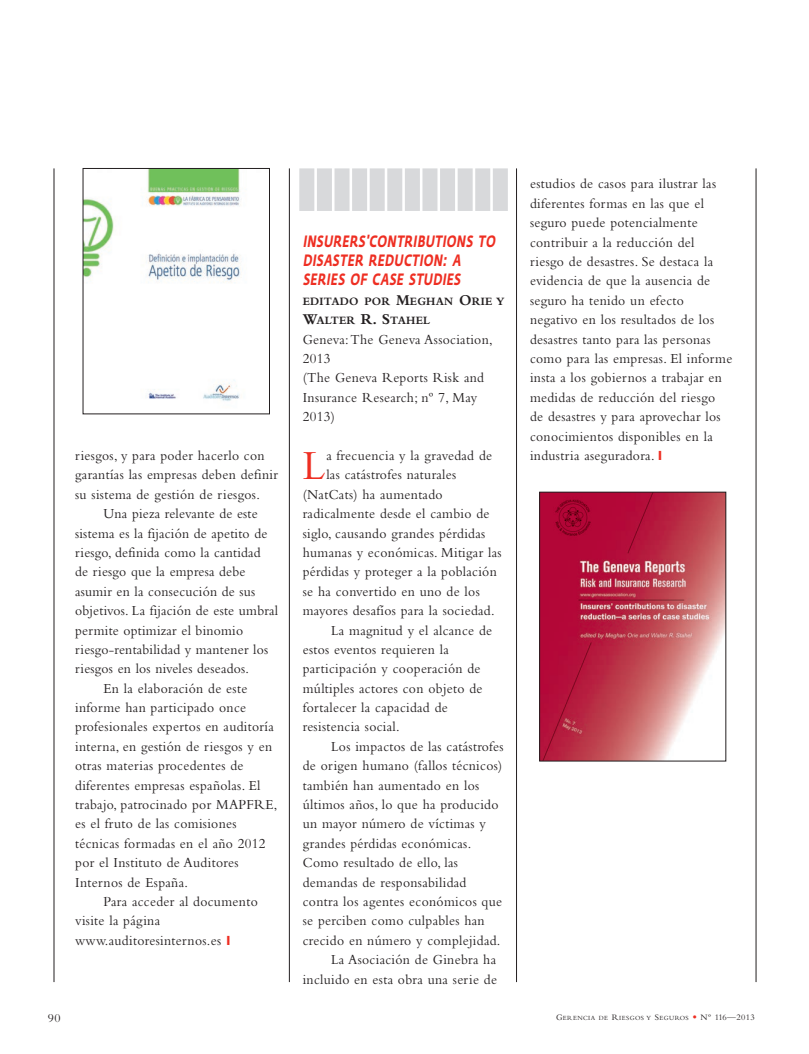
<style>
.page{position:relative;width:809px;height:1054px;background:#fff}
.page>*{position:absolute;margin:0;border:0;box-sizing:border-box;transform-origin:0 0}
.t1{font:43.12px "Bembo";color:#ee2e22;scale:.95 1}
.t2{font:italic 700 16.25px/19.4px "Fedra Sans";color:#ee2e22;scale:.7 1}
.t3{font:14.38px/19.4px "Bembo";letter-spacing:.025em;color:#231f20;scale:.95 1}
.t4{font:12.5px "Bembo";color:#231f20}
.t5{font:700 11.75px/19.4px "Bembo";letter-spacing:.02em;color:#231f20;scale:.95 1}
.t6{font:6.5px "Bembo";letter-spacing:.065em;color:#231f20}
.s1{font-size:15.62px}
.s2{color:#ee2e22}
.s3{font-size:8.75px}
.s4{font-family:"Goudy";font-size:8.75px;color:#ee2e22}
</style>
<div class="page">
<hr style="left:54px;top:168px;width:1px;height:813px;background:#231f20">
<hr style="left:289px;top:168px;width:1px;height:813px;background:#231f20">
<hr style="left:516px;top:168px;width:1px;height:813px;background:#231f20">
<hr style="left:755px;top:168px;width:1px;height:813px;background:#231f20">
<div style="left:299px;top:168px;width:15px;height:43px;background:#d8d9db"></div>
<div style="left:317px;top:168px;width:15px;height:43px;background:#d8d9db"></div>
<div style="left:334px;top:168px;width:15px;height:43px;background:#d8d9db"></div>
<div style="left:352px;top:168px;width:15px;height:43px;background:#d8d9db"></div>
<div style="left:369px;top:168px;width:15px;height:43px;background:#d8d9db"></div>
<div style="left:387px;top:168px;width:15px;height:43px;background:#d8d9db"></div>
<div style="left:405px;top:168px;width:15px;height:43px;background:#d8d9db"></div>
<div style="left:422px;top:168px;width:15px;height:43px;background:#d8d9db"></div>
<div style="left:440px;top:168px;width:15px;height:43px;background:#d8d9db"></div>
<div style="left:457px;top:168px;width:15px;height:43px;background:#d8d9db"></div>
<div style="left:475px;top:168px;width:15px;height:43px;background:#d8d9db"></div>
<div style="left:493px;top:168px;width:15px;height:43px;background:#d8d9db"></div>
<img style="left:85px;top:170px;width:156px;height:231px">
<img style="left:541px;top:494px;width:183px;height:265px">
<div style="left:539px;top:492px;width:187px;height:269px;border:1px solid #231f20"></div>
<p class="t3" style="left:530px;top:176px;width:214px">estudios de casos para ilustrar las diferentes formas en las que el seguro puede potencialmente contribuir a la reducción del<br>riesgo de desastres. Se destaca la evidencia de que la ausencia de seguro ha tenido un efecto negativo en los resultados de los desastres tanto para las personas como para las empresas. El informe insta a los gobiernos a trabajar en medidas de reducción del riesgo<br>de desastres y para aprovechar los conocimientos disponibles en la</p>
<p class="t2" style="left:303px;top:232px;width:279px">INSURERS'CONTRIBUTIONS TO<br>DISASTER REDUCTION: A<br>SERIES OF CASE STUDIES</p>
<p class="t5" style="left:303px;top:292px;width:214px">EDITADO POR <span class="s1">M</span>EGHAN <span class="s1">O</span>RIE Y<br><span class="s1">W</span>ALTER <span class="s1">R. S</span>TAHEL</p>
<p class="t3" style="left:303px;top:331px;width:201px">Geneva:The Geneva Association,<br>2013<br>(The Geneva Reports Risk and<br>Insurance Research; nº 7, May<br>2013)</p>
<p class="t1" style="left:303px;top:451px;width:25px">L</p>
<p class="t3" style="left:326px;top:447px;width:176px">a frecuencia y la gravedad de</p>
<p class="t3" style="left:75px;top:447px;width:201px">riesgos, y para poder hacerlo con</p>
<p class="t3" style="left:530px;top:447px;width:141px">industria aseguradora. <span class="s2">❘</span></p>
<p class="t3" style="left:75px;top:466px;width:215px">garantías las empresas deben definir</p>
<p class="t3" style="left:75px;top:486px;width:196px">su sistema de gestión de riesgos.</p>
<p class="t3" style="left:103px;top:505px;width:164px">Una pieza relevante de este</p>
<p class="t3" style="left:75px;top:524px;width:204px">sistema es la fijación de apetito de</p>
<p class="t3" style="left:75px;top:544px;width:197px">riesgo, definida como la cantidad</p>
<p class="t3" style="left:75px;top:563px;width:181px">de riesgo que la empresa debe</p>
<p class="t3" style="left:75px;top:583px;width:191px">asumir en la consecución de sus</p>
<p class="t3" style="left:75px;top:602px;width:215px">objetivos. La fijación de este umbral</p>
<p class="t3" style="left:75px;top:621px;width:178px">permite optimizar el binomio</p>
<p class="t3" style="left:75px;top:641px;width:205px">riesgo-rentabilidad y mantener los</p>
<p class="t3" style="left:75px;top:660px;width:184px">riesgos en los niveles deseados.</p>
<p class="t3" style="left:103px;top:679px;width:153px">En la elaboración de este</p>
<p class="t3" style="left:75px;top:699px;width:181px">informe han participado once</p>
<p class="t3" style="left:75px;top:718px;width:210px">profesionales expertos en auditoría</p>
<p class="t3" style="left:75px;top:738px;width:209px">interna, en gestión de riesgos y en</p>
<p class="t3" style="left:75px;top:757px;width:179px">otras materias procedentes de</p>
<p class="t3" style="left:75px;top:776px;width:196px">diferentes empresas españolas. El</p>
<p class="t3" style="left:75px;top:796px;width:214px">trabajo, patrocinado por MAPFRE,</p>
<p class="t3" style="left:75px;top:815px;width:171px">es el fruto de las comisiones</p>
<p class="t3" style="left:75px;top:834px;width:202px">técnicas formadas en el año 2012</p>
<p class="t3" style="left:75px;top:854px;width:173px">por el Instituto de Auditores</p>
<p class="t3" style="left:75px;top:873px;width:120px">Internos de España.</p>
<p class="t3" style="left:103px;top:893px;width:164px">Para acceder al documento</p>
<p class="t3" style="left:75px;top:912px;width:91px">visite la página</p>
<p class="t3" style="left:75px;top:931px;width:165px">www.auditoresinternos.es <span class="s2">❘</span></p>
<p class="t3" style="left:326px;top:466px;width:138px">las catástrofes naturales</p>
<p class="t3" style="left:303px;top:486px;width:149px">(NatCats) ha aumentado</p>
<p class="t3" style="left:303px;top:505px;width:198px">radicalmente desde el cambio de</p>
<p class="t3" style="left:303px;top:524px;width:194px">siglo, causando grandes pérdidas</p>
<p class="t3" style="left:303px;top:544px;width:211px">humanas y económicas. Mitigar las</p>
<p class="t3" style="left:303px;top:563px;width:206px">pérdidas y proteger a la población</p>
<p class="t3" style="left:303px;top:583px;width:188px">se ha convertido en uno de los</p>
<p class="t3" style="left:303px;top:602px;width:203px">mayores desafíos para la sociedad.</p>
<p class="t3" style="left:331px;top:621px;width:171px">La magnitud y el alcance de</p>
<p class="t3" style="left:303px;top:641px;width:155px">estos eventos requieren la</p>
<p class="t3" style="left:303px;top:660px;width:189px">participación y cooperación de</p>
<p class="t3" style="left:303px;top:679px;width:191px">múltiples actores con objeto de</p>
<p class="t3" style="left:303px;top:699px;width:154px">fortalecer la capacidad de</p>
<p class="t3" style="left:303px;top:718px;width:104px">resistencia social.</p>
<p class="t3" style="left:331px;top:738px;width:183px">Los impactos de las catástrofes</p>
<p class="t3" style="left:303px;top:757px;width:212px">de origen humano (fallos técnicos)</p>
<p class="t3" style="left:303px;top:776px;width:187px">también han aumentado en los</p>
<p class="t3" style="left:303px;top:796px;width:207px">últimos años, lo que ha producido</p>
<p class="t3" style="left:303px;top:815px;width:194px">un mayor número de víctimas y</p>
<p class="t3" style="left:303px;top:834px;width:179px">grandes pérdidas económicas.</p>
<p class="t3" style="left:303px;top:854px;width:165px">Como resultado de ello, las</p>
<p class="t3" style="left:303px;top:873px;width:174px">demandas de responsabilidad</p>
<p class="t3" style="left:303px;top:893px;width:211px">contra los agentes económicos que</p>
<p class="t3" style="left:303px;top:912px;width:193px">se perciben como culpables han</p>
<p class="t3" style="left:303px;top:931px;width:210px">crecido en número y complejidad.</p>
<p class="t3" style="left:331px;top:951px;width:175px">La Asociación de Ginebra ha</p>
<p class="t3" style="left:303px;top:970px;width:206px">incluido en esta obra una serie de</p>
<p class="t4" style="left:48px;top:1013px;width:14px">90</p>
<p class="t6" style="left:556px;top:1015px;width:200px"><span class="s3">G</span>ERENCIA DE <span class="s3">R</span>IESGOS Y <span class="s3">S</span>EGUROS <span class="s4">•</span> <span class="s3">Nº 116—2013</span></p>
</div>
